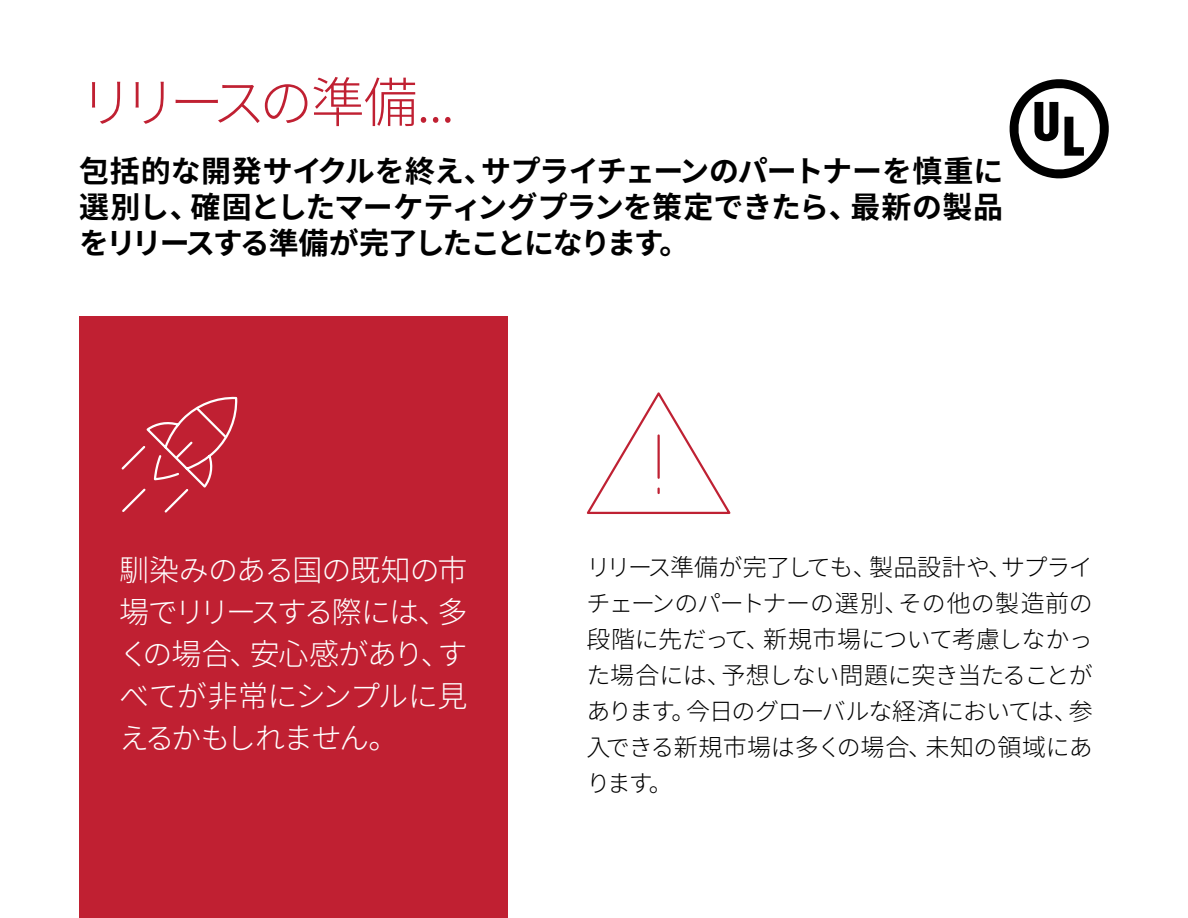
<style>
.page{position:relative;width:1188px;height:918px;background:#fff}
.page>*{position:absolute;margin:0;border:0;box-sizing:border-box;transform-origin:0 0}
.t1{font:300 54px "Noto Sans CJ Kjp";letter-spacing:-.125em;color:#c02032}
.t2{font:700 30px/36px "Noto Sans CJ Kjp";letter-spacing:-.045em;color:#000;text-align:justify}
.t3{font:300 30px/42px "Noto Sans CJ Kjp";letter-spacing:-.055em;color:#fff;text-align:justify}
.t4{font:300 24px/36px "Noto Sans CJ Kjp";letter-spacing:-.04em;color:#000;text-align:justify}
</style>
<div class="page">
<svg style="left:1009px;top:79px;width:100px;height:100px"></svg>
<div style="left:79px;top:317px;width:428px;height:601px;background:#c02032"></div>
<svg style="left:121px;top:396px;width:117px;height:117px"></svg>
<svg style="left:587px;top:392px;width:144px;height:122px"></svg>
<h1 class="t1" style="left:79px;top:72px;width:377px">リリースの準備...</h1>
<p class="t2" style="left:79px;top:154px;width:926px">包括的な開発サイクルを終え、サプライチェーンのパートナーを慎重に選別し、確固としたマーケティングプランを策定できたら、最新の製品をリリースする準備が完了したことになります。</p>
<p class="t3" style="left:119px;top:550px;width:350px">馴染みのある国の既知の市場でリリースする際には、多くの場合、安心感があり、すべてが非常にシンプルに見えるかもしれません。</p>
<p class="t4" style="left:586px;top:550px;width:508px">リリース準備が完了しても、製品設計や、サプライチェーンのパートナーの選別、その他の製造前の段階に先だって、新規市場について考慮しなかった場合には、予想しない問題に突き当たることがあります。今日のグローバルな経済においては、参入できる新規市場は多くの場合、未知の領域にあります。</p>
</div>
